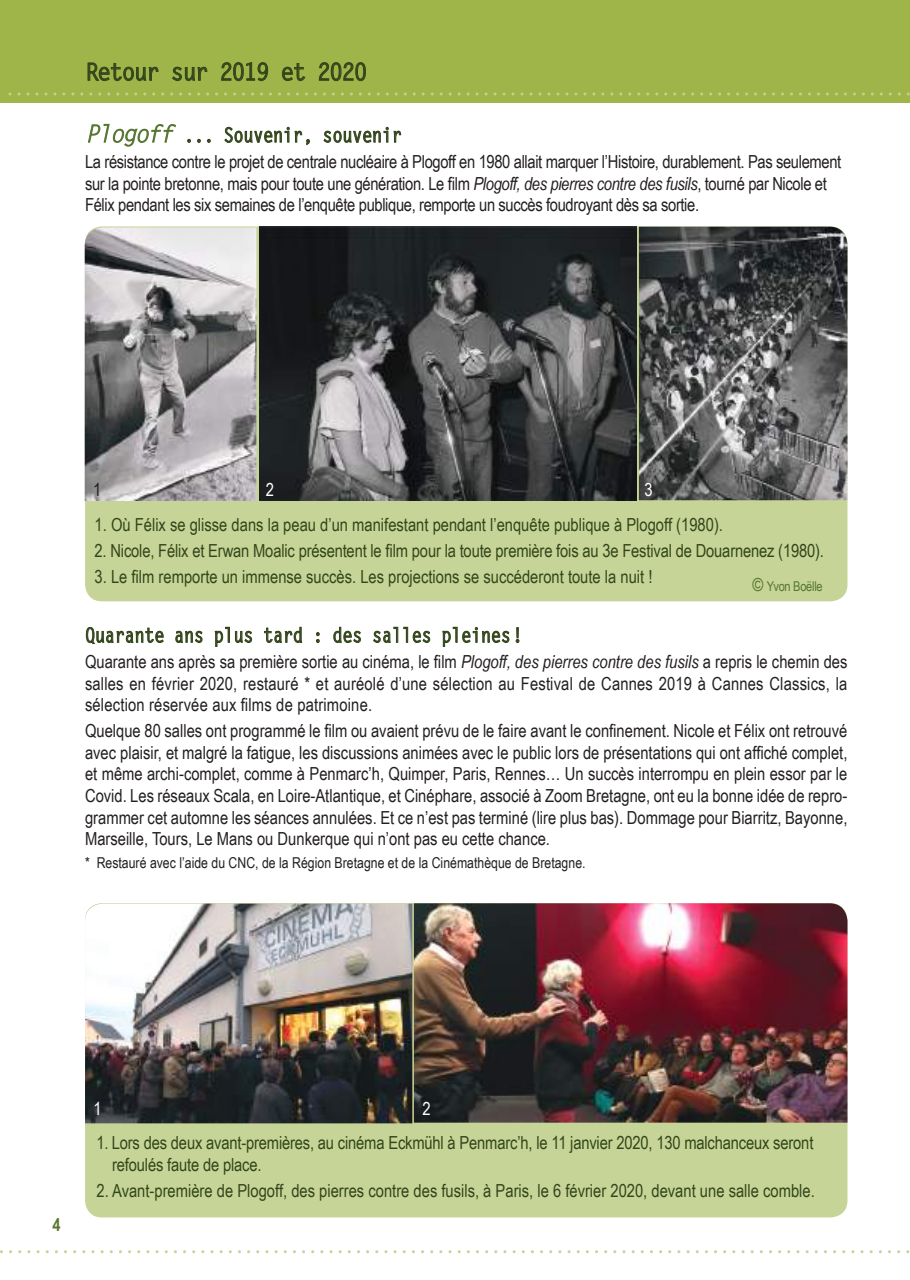
<style>
.page{position:relative;width:910px;height:1280px;background:#fff}
.page>*{position:absolute;margin:0;border:0;box-sizing:border-box;transform-origin:0 0}
.t1{font:700 24px "Letter Gothic Std";letter-spacing:-.07em;color:#33451b;scale:.96 1}
.t2{font:700 20.25px "Letter Gothic Std";letter-spacing:-.025em;color:#33451b;scale:.85 1}
.t3{font:18px/21.6px "Arial Narrow";letter-spacing:-.02em;color:#241f1f;text-align:justify}
.t4{font:18px/21.6px "Arial Narrow";color:#33451b}
.t5{font:18px "Arial Narrow";color:#fff}
.t6{font:700 18px "Arial Narrow";color:#567630}
.t7{font:15px "Arial Narrow";color:#241f1f}
.t8{font:13.5px "Arial Narrow";letter-spacing:-.02em;color:#567630}
.s1{font-weight:400;font-style:italic;font-size:24px;color:#567630}
.s2{font-style:italic}
.s3{font-style:italic;font-size:18px}
</style>
<div class="page">
<div style="left:0;top:0;width:910px;height:102px;background:#a0b549"></div>
<svg style="left:9px;top:92px;width:901px;height:3px"></svg>
<div style="left:85px;top:903px;width:762px;height:314px;background:#c6d597;border-radius:17px"></div>
<div style="left:85px;top:226px;width:762px;height:375px;background:#c6d597;border-radius:17px"></div>
<svg style="left:88px;top:124px;width:88px;height:23px"></svg>
<svg style="left:188px;top:139px;width:3px;height:4px"></svg>
<svg style="left:197px;top:139px;width:4px;height:4px"></svg>
<svg style="left:207px;top:139px;width:3px;height:4px"></svg>
<svg style="left:225px;top:127px;width:85px;height:18px"></svg>
<svg style="left:324px;top:127px;width:77px;height:16px"></svg>
<svg style="left:86px;top:627px;width:78px;height:17px"></svg>
<svg style="left:176px;top:631px;width:26px;height:12px"></svg>
<svg style="left:215px;top:627px;width:37px;height:20px"></svg>
<svg style="left:264px;top:627px;width:38px;height:16px"></svg>
<svg style="left:316px;top:632px;width:3px;height:11px"></svg>
<svg style="left:334px;top:627px;width:27px;height:16px"></svg>
<svg style="left:373px;top:627px;width:57px;height:16px"></svg>
<svg style="left:442px;top:627px;width:67px;height:20px"></svg>
<svg style="left:516px;top:628px;width:3px;height:15px"></svg>
<img style="left:85px;top:227px;width:171px;height:274px">
<img style="left:639px;top:227px;width:208px;height:273px">
<img style="left:259px;top:227px;width:377px;height:274px">
<img style="left:85px;top:904px;width:327px;height:219px">
<img style="left:414px;top:903px;width:433px;height:220px">
<svg style="left:87px;top:62px;width:72px;height:19px"></svg>
<svg style="left:172px;top:67px;width:35px;height:14px"></svg>
<svg style="left:221px;top:62px;width:47px;height:19px"></svg>
<svg style="left:282px;top:63px;width:24px;height:18px"></svg>
<svg style="left:319px;top:62px;width:47px;height:19px"></svg>
<svg style="left:0;top:1250px;width:910px;height:3px"></svg>
<h1 class="t1" style="left:85px;top:57px;width:296px">Retour sur 2019 et 2020</h1>
<p class="t2" style="left:85px;top:122px;width:374px"><span class="s1">Plogoff</span> ... Souvenir, souvenir</p>
<p class="t3" style="left:85px;top:150px;width:758px;text-align:left">La résistance contre le projet de centrale nucléaire à Plogoff en 1980 allait marquer l’Histoire, durablement. Pas seulement sur la pointe bretonne, mais pour toute une génération. Le film <span class="s2">Plogoff, des pierres contre des fusils</span>, tourné par Nicole et<br>Félix pendant les six semaines de l’enquête publique, remporte un succès foudroyant dès sa sortie.</p>
<p class="t3" style="left:93px;top:479px;width:10px">1</p>
<p class="t5" style="left:266px;top:476px;width:10px">2</p>
<p class="t5" style="left:645px;top:476px;width:10px">3</p>
<p class="t4" style="left:95px;top:513px;width:630px">1. Où Félix se glisse dans la peau d’un manifestant pendant l’enquête publique à Plogoff (1980).</p>
<p class="t4" style="left:95px;top:539px;width:731px">2. Nicole, Félix et Erwan Moalic présentent le film pour la toute première fois au 3e Festival de Douarnenez (1980).</p>
<p class="t4" style="left:95px;top:565px;width:559px">3. Le film remporte un immense succès. Les projections se succéderont toute la nuit !</p>
<p class="t8" style="left:753px;top:577px;width:72px"><span class="s3">©</span> Yvon Boëlle</p>
<p class="t2" style="left:85px;top:623px;width:516px">Quarante ans plus tard : des salles pleines !</p>
<p class="t3" style="left:85px;top:650px;width:764px">Quarante ans après sa première sortie au cinéma, le film <span class="s2">Plogoff, des pierres contre des fusils</span> a repris le chemin des salles en février 2020, restauré * et auréolé d’une sélection au Festival de Cannes 2019 à Cannes Classics, la sélection réservée aux films de patrimoine.</p>
<p class="t3" style="left:85px;top:719px;width:764px">Quelque 80 salles ont programmé le film ou avaient prévu de le faire avant le confinement. Nicole et Félix ont retrouvé avec plaisir, et malgré la fatigue, les discussions animées avec le public lors de présentations qui ont affiché complet, et même archi-complet, comme à Penmarc’h, Quimper, Paris, Rennes… Un succès interrompu en plein essor par le Covid. Les réseaux Scala, en Loire-Atlantique, et Cinéphare, associé à Zoom Bretagne, ont eu la bonne idée de repro&shy;grammer cet automne les séances annulées. Et ce n’est pas terminé (lire plus bas). Dommage pour Biarritz, Bayonne, Marseille, Tours, Le Mans ou Dunkerque qui n’ont pas eu cette chance.</p>
<p class="t7" style="left:85px;top:851px;width:502px">* Restauré avec l’aide du CNC, de la Région Bretagne et de la Cinémathèque de Bretagne.</p>
<p class="t6" style="left:52px;top:1210px;width:10px">4</p>
<p class="t5" style="left:94px;top:1096px;width:10px">1</p>
<p class="t5" style="left:422px;top:1095px;width:10px">2</p>
<p class="t4" style="left:112px;top:1131px;width:703px;text-indent:-16px">1. Lors des deux avant-premières, au cinéma Eckmühl à Penmarc’h, le 11 janvier 2020, 130 malchanceux seront refoulés faute de place.</p>
<p class="t4" style="left:97px;top:1179px;width:720px">2. Avant-première de Plogoff, des pierres contre des fusils, à Paris, le 6 février 2020, devant une salle comble.</p>
</div>
